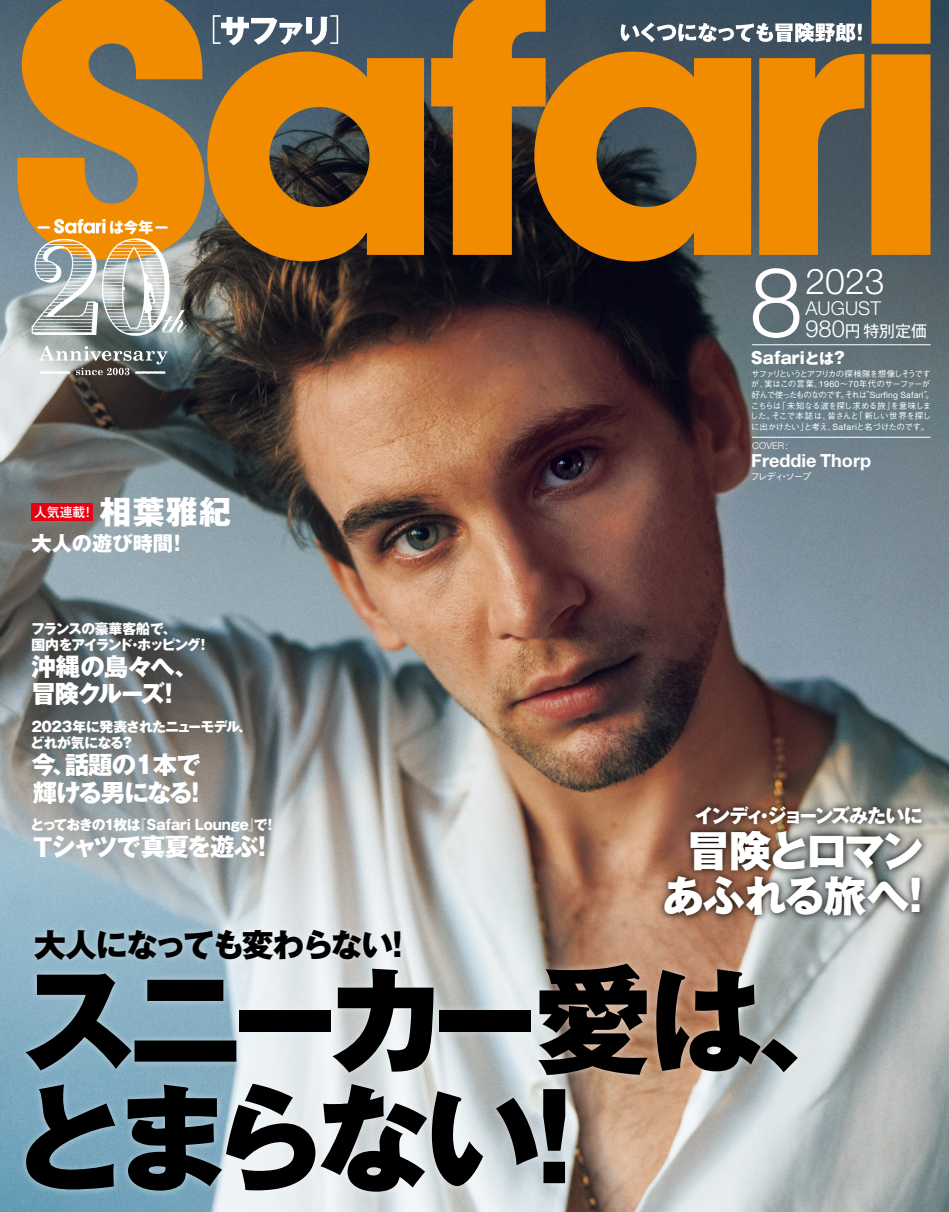
<style>
.page{position:relative;width:949px;height:1212px;background:#fff}
.page>*{position:absolute;margin:0;border:0;box-sizing:border-box;transform-origin:0 0}
.t1{font:800 117px/118.1px "Gothic MB101 Pro";letter-spacing:-.095em;color:#000}
.t2{font:300 96.75px "Helvetica Neue LT Std";color:#fff}
.t3{font:800 42.45px/45.8px "Gothic MB101 Pro";letter-spacing:-.07em;color:#fff;text-align:center}
.t4{font:300 35.55px "Helvetica Neue LT Std";color:#fff}
.t5{font:800 31.95px "Gothic MB101 Pro";letter-spacing:-.075em;color:#000}
.t6{font:800 31.95px "Gothic MB101 Pro";color:#fff}
.t7{font:800 24.45px/26.5px "Gothic MB101 Pro";letter-spacing:-.045em;color:#fff}
.t8{font:800 24.45px/27.6px "Gothic MB101 Pro";letter-spacing:-.07em;color:#fff}
.t9{font:800 20.25px "Gothic MB101 Pro";color:#fff}
.t10{font:800 19.2px "Gothic MB101 Pro";letter-spacing:-.14em;color:#fff}
.t11{font:300 19.2px "Helvetica Neue LT Std";letter-spacing:.005em;color:#fff}
.t12{font:700 18px "Helvetica Neue LT Std";color:#fff}
.t13{font:800 15.9px "Gothic MB101 Pro";color:#fff}
.t14{font:15.9px "Gothic MB101 Pro";color:#fff}
.t15{font:800 14.85px "Gothic MB101 Pro";color:#fff}
.t16{font:800 13.8px/15.9px "Gothic MB101 Pro";letter-spacing:-.085em;color:#fff}
.t17{font:800 13.8px/15.9px "Gothic MB101 Pro";letter-spacing:-.04em;color:#fff}
.t18{font:800 13.8px "Gothic MB101 Pro";color:#fff}
.t19{font:500 12.75px "Gothic MB101 Pro";color:#fff}
.t20{font:500 9.6px "Gothic BBB Pro";letter-spacing:-.145em;color:#fff}
.t21{font:300 9.6px "Helvetica Neue LT Std";letter-spacing:.015em;color:#fff}
.t22{font:500 8.55px/10.6px "Gothic BBB Pro";letter-spacing:-.085em;color:#fff}
.s1{font-family:"Helvetica Neue LT Std";font-weight:300;font-size:23.7px}
.s2{font-size:14.85px}
.s3{font-family:"Helvetica Neue LT Std";font-weight:400;font-size:8.7px}
</style>
<div class="page">
<hr style="left:948px;top:0;width:1px;height:1212px;background:#000">
<img style="left:0;top:0;width:948px;height:1212px">
<h3 class="t15" style="left:109px;top:215px;width:46px">は今年</h3>
<h3 class="t19" style="left:34px;top:501px;width:62px">人気連載！</h3>
<h3 class="t6" style="left:99px;top:485px;width:133px">相葉雅紀</h3>
<h3 class="t9" style="left:31px;top:526px;width:157px">大人の遊び時間！</h3>
<h3 class="t16" style="left:31px;top:619px;width:180px">フランスの豪華客船で、<br>国内をアイランド・ホッピング！</h3>
<h3 class="t7" style="left:31px;top:651px;width:168px">沖縄の島々へ、冒険クルーズ！</h3>
<h3 class="t17" style="left:31px;top:717px;width:223px">2023年に発表されたニューモデル、どれが気になる？</h3>
<h3 class="t8" style="left:31px;top:748px;width:178px">今、話題の１本で輝ける男になる！</h3>
<h3 class="t18" style="left:31px;top:813px;width:248px">とっておきの１枚は『Safari Lounge』で！</h3>
<h3 class="t7" style="left:34px;top:830px;width:242px">Tシャツで真夏を遊ぶ！</h3>
<h2 class="t2" style="left:749px;top:243px;width:55px">8</h2>
<h3 class="t4" style="left:805px;top:260px;width:81px">2023</h3>
<h3 class="t11" style="left:805px;top:296px;width:77px">AUGUST</h3>
<h3 class="t14" style="left:805px;top:317px;width:123px"><span class="s1">980</span>円特別定価</h3>
<h3 class="t13" style="left:750px;top:345px;width:98px">Safari<span class="s2">とは</span>？</h3>
<p class="t22" style="left:749px;top:367px;width:185px">サファリというとアフリカの探検隊を想像しそうですが、実はこの言葉、<span class="s3">1960</span>～<span class="s3">70</span>年代のサーファーが好んで使ったものなのです。それは"<span class="s3">Surfing Safari</span>"。こちらは「未知なる波を探し求める旅」を意味しました。そこで本誌は、皆さんと「新しい世界を探しに出かけたい」と考え、<span class="s3">Safari</span>と名づけたのです。</p>
<p class="t21" style="left:752px;top:440px;width:37px">COVER:</p>
<h3 class="t12" style="left:751px;top:449px;width:121px">Freddie Thorp</h3>
<p class="t20" style="left:750px;top:469px;width:63px">フレディ・ソープ</p>
<h3 class="t10" style="left:694px;top:799px;width:229px">インディ・ジョーンズみたいに</h3>
<h3 class="t3" style="left:661px;top:822px;width:276px">冒険とロマンあふれる旅へ！</h3>
<h3 class="t5" style="left:34px;top:918px;width:381px">大人になっても変わらない！</h3>
<h1 class="t1" style="left:12px;top:947px;width:859px">スニーカー愛は、とまらない！</h1>
</div>
